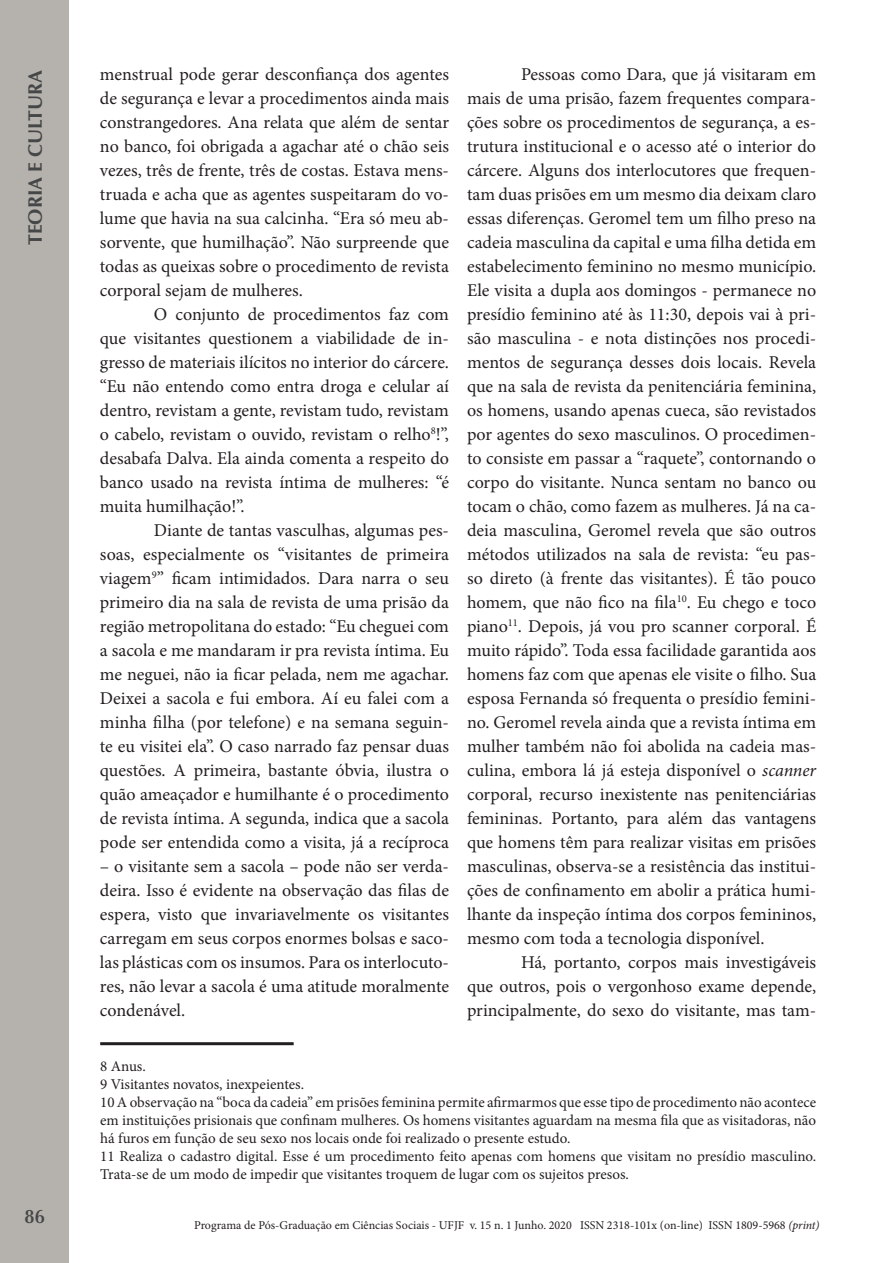
<style>
.page{position:relative;width:893px;height:1263px;background:#fff}
.page>*{position:absolute;margin:0;border:0;box-sizing:border-box;transform-origin:0 0}
.t1{font:700 19.5px "Optima LT Std";color:#454647}
.t2{font:600 19.5px "Optima";color:#454647}
.t3{font:18px/24px "Minion Pro";color:#231f20;text-align:justify}
.Nota_de_rodapé{font:15px/18px "Minion Pro";color:#231f20;text-align:justify}
.t4{font:12px "Minion Pro";color:#231f20}
.s1{font-style:italic}
</style>
<div class="page">
<div style="left:1px;top:0;width:68px;height:1263px;background:#b5b2ad"></div>
<hr style="left:100px;top:1042px;width:194px;height:3px;background:#231f20">
<p class="t1" style="left:24px;top:245px;width:177px;rotate:-90deg">TEORIA E CULTURA</p>
<p class="t2" style="left:25px;top:1205px;width:22px">86</p>
<p class="t3" style="left:100px;top:62px;width:351px">menstrual pode gerar desconfiança dos agentes de segurança e levar a procedimentos ainda mais constrangedores. Ana relata que além de sentar no banco, foi obrigada a agachar até o chão seis vezes, três de frente, três de costas. Estava mens&shy;truada e acha que as agentes suspeitaram do vo&shy;lume que havia na sua calcinha. “Era só meu ab&shy;sorvente, que humilhação”. Não surpreende que todas as queixas sobre o procedimento de revista corporal sejam de mulheres.</p>
<p class="t3" style="left:100px;top:302px;width:351px;text-indent:54px">O conjunto de procedimentos faz com que visitantes questionem a viabilidade de in&shy;gresso de materiais ilícitos no interior do cárcere. “Eu não entendo como entra droga e celular aí dentro, revistam a gente, revistam tudo, revistam o cabelo, revistam o ouvido, revistam o relho<sup>8</sup>!”, desabafa Dalva. Ela ainda comenta a respeito do banco usado na revista íntima de mulheres: “é muita humilhação!”.</p>
<p class="t3" style="left:100px;top:518px;width:351px;text-indent:54px">Diante de tantas vasculhas, algumas pes&shy;soas, especialmente os “visitantes de primeira viagem<sup>9</sup>” ficam intimidados. Dara narra o seu primeiro dia na sala de revista de uma prisão da região metropolitana do estado: “Eu cheguei com a sacola e me mandaram ir pra revista íntima. Eu me neguei, não ia ficar pelada, nem me agachar.<br>Deixei a sacola e fui embora. Aí eu falei com a minha filha (por telefone) e na semana seguin&shy;te eu visitei ela”. O caso narrado faz pensar duas questões. A primeira, bastante óbvia, ilustra o quão ameaçador e humilhante é o procedimento de revista íntima. A segunda, indica que a sacola pode ser entendida como a visita, já a recíproca</p>
<p class="t3" style="left:100px;top:854px;width:351px">– o visitante sem a sacola – pode não ser verda&shy;deira. Isso é evidente na observação das filas de espera, visto que invariavelmente os visitantes carregam em seus corpos enormes bolsas e saco&shy;las plásticas com os insumos. Para os interlocuto&shy;res, não levar a sacola é uma atitude moralmente condenável.</p>
<p class="t3" style="left:467px;top:62px;width:351px;text-indent:54px">Pessoas como Dara, que já visitaram em mais de uma prisão, fazem frequentes compara&shy;ções sobre os procedimentos de segurança, a es&shy;trutura institucional e o acesso até o interior do cárcere. Alguns dos interlocutores que frequen&shy;tam duas prisões em um mesmo dia deixam claro essas diferenças. Geromel tem um filho preso na cadeia masculina da capital e uma filha detida em estabelecimento feminino no mesmo município.<br>Ele visita a dupla aos domingos - permanece no presídio feminino até às 11:30, depois vai à pri&shy;são masculina - e nota distinções nos procedi&shy;mentos de segurança desses dois locais. Revela que na sala de revista da penitenciária feminina, os homens, usando apenas cueca, são revistados por agentes do sexo masculinos. O procedimen&shy;to consiste em passar a “raquete”, contornando o corpo do visitante. Nunca sentam no banco ou tocam o chão, como fazem as mulheres. Já na ca&shy;deia masculina, Geromel revela que são outros métodos utilizados na sala de revista: “eu pas&shy;so direto (à frente das visitantes). É tão pouco homem, que não fico na fila<sup>10</sup>. Eu chego e toco piano<sup>11</sup>. Depois, já vou pro scanner corporal. É muito rápido”. Toda essa facilidade garantida aos homens faz com que apenas ele visite o filho. Sua esposa Fernanda só frequenta o presídio femini&shy;no. Geromel revela ainda que a revista íntima em mulher também não foi abolida na cadeia mas&shy;culina, embora lá já esteja disponível o <span class="s1">scanner </span>corporal, recurso inexistente nas penitenciárias femininas. Portanto, para além das vantagens que homens têm para realizar visitas em prisões masculinas, observa-se a resistência das institui&shy;ções de confinamento em abolir a prática humi&shy;lhante da inspeção íntima dos corpos femininos, mesmo com toda a tecnologia disponível.</p>
<p class="t3" style="left:467px;top:950px;width:351px;text-indent:54px">Há, portanto, corpos mais investigáveis que outros, pois o vergonhoso exame depende, principalmente, do sexo do visitante, mas tam-</p>
<p class="Nota_de_rodapé" style="left:100px;top:1057px;width:47px">8 Anus.</p>
<p class="Nota_de_rodapé" style="left:100px;top:1075px;width:205px">9 Visitantes novatos, inexpeientes.</p>
<p class="Nota_de_rodapé" style="left:100px;top:1093px;width:717px">10 A observação na “boca da cadeia” em prisões feminina permite afirmarmos que esse tipo de procedimento não acontece em instituições prisionais que confinam mulheres. Os homens visitantes aguardam na mesma fila que as visitadoras, não há furos em função de seu sexo nos locais onde foi realizado o presente estudo.</p>
<p class="Nota_de_rodapé" style="left:100px;top:1147px;width:717px">11 Realiza o cadastro digital. Esse é um procedimento feito apenas com homens que visitam no presídio masculino.<br>Trata-se de um modo de impedir que visitantes troquem de lugar com os sujeitos presos.</p>
<p class="t4" style="left:194px;top:1217px;width:627px">Programa de Pós-Graduação em Ciências Sociais - UFJF v. 15 n. 1 Junho. 2020 ISSN 2318-101x (on-line) ISSN 1809-5968 <span class="s1">(print)</span></p>
</div>
